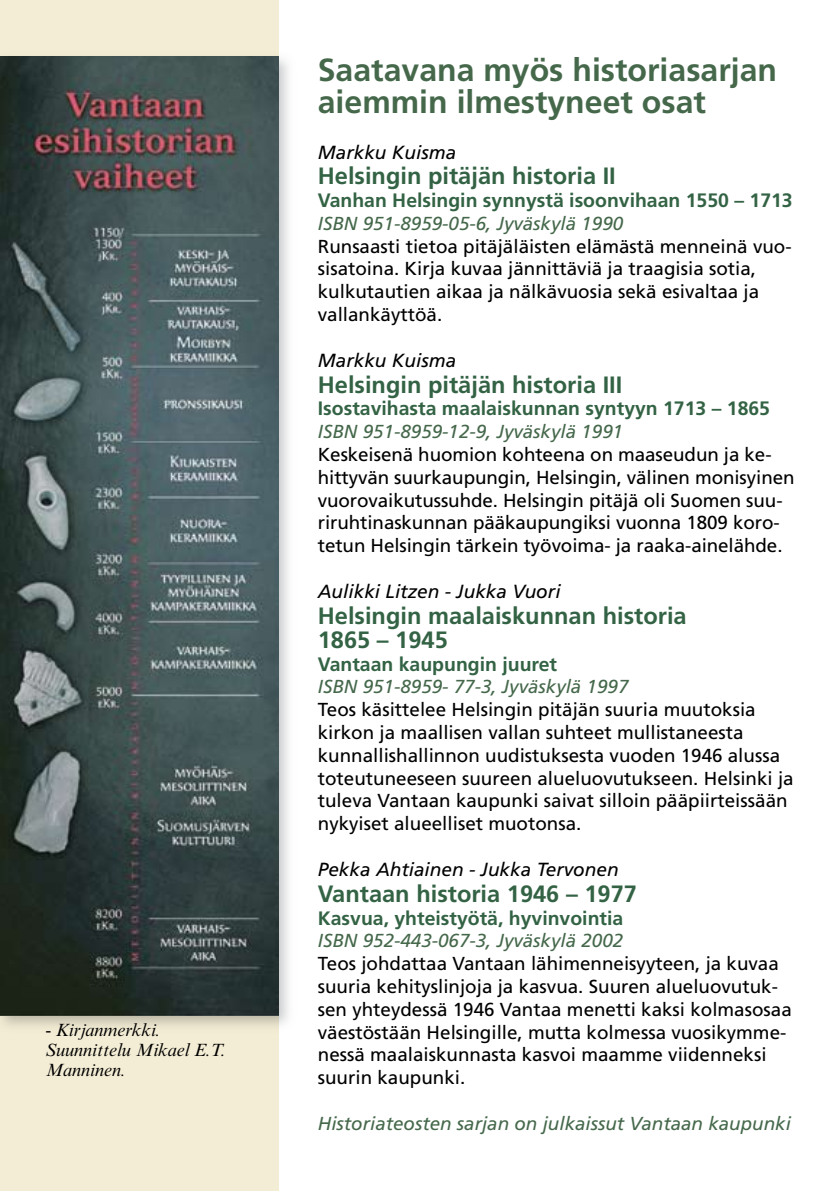
<style>
.page{position:relative;width:840px;height:1191px;background:#fff}
.page>*{position:absolute;margin:0;border:0;box-sizing:border-box;transform-origin:0 0}
.t1{font:700 32px/32px "Frutiger LT Std";color:#45684b}
.t2{font:700 23.6px/24px "Frutiger LT Std";color:#336344}
.t3{font:700 19.4px "Frutiger LT Std";color:#336344}
.t4{font:italic 19px "Frutiger LT Std";color:#000}
.t5{font:18.8px/22.8px "Frutiger LT Std";color:#000}
.t6{font:italic 18.8px "Frutiger LT Std";color:#45684b}
.t7{font:italic 18px/20px "Times New Roman MT Std";color:#000}
</style>
<div class="page">
<div style="left:0;top:0;width:278px;height:1191px;background:#f4edd5"></div>
<img style="left:0;top:50px;width:289px;height:983px">
<img style="left:0;top:57px;width:278px;height:958px">
<p class="t7" style="left:45px;top:1019px;width:182px">- Kirjanmerkki.<br>Suunnittelu Mikael E.T.<br>Manninen.</p>
<h1 class="t1" style="left:317px;top:54px;width:460px">Saatavana myös historiasarjan aiemmin ilmestyneet osat</h1>
<p class="t4" style="left:317px;top:141px;width:140px">Markku Kuisma</p>
<p class="t2" style="left:317px;top:164px;width:299px">Helsingin pitäjän historia II</p>
<p class="t3" style="left:317px;top:189px;width:476px">Vanhan Helsingin synnystä isoonvihaan 1550 – 1713</p>
<p class="t6" style="left:317px;top:212px;width:307px">ISBN 951-8959-05-6, Jyväskylä 1990</p>
<p class="t5" style="left:317px;top:235px;width:475px">Runsaasti tietoa pitäjäläisten elämästä menneinä vuo&shy;sisatoina. Kirja kuvaa jännittäviä ja traagisia sotia, kulkutautien aikaa ja nälkävuosia sekä esivaltaa ja vallankäyttöä.</p>
<p class="t4" style="left:317px;top:349px;width:140px">Markku Kuisma</p>
<p class="t2" style="left:317px;top:372px;width:306px">Helsingin pitäjän historia III</p>
<p class="t3" style="left:317px;top:397px;width:453px">Isostavihasta maalaiskunnan syntyyn 1713 – 1865</p>
<p class="t6" style="left:317px;top:421px;width:307px">ISBN 951-8959-12-9, Jyväskylä 1991</p>
<p class="t5" style="left:317px;top:443px;width:478px">Keskeisenä huomion kohteena on maaseudun ja ke&shy;hittyvän suurkaupungin, Helsingin, välinen monisyinen vuorovaikutussuhde. Helsingin pitäjä oli Suomen suu&shy;riruhtinaskunnan pääkaupungiksi vuonna 1809 koro&shy;tetun Helsingin tärkein työvoima- ja raaka-ainelähde.</p>
<p class="t4" style="left:317px;top:580px;width:244px">Aulikki Litzen - Jukka Vuori</p>
<p class="t2" style="left:317px;top:604px;width:370px">Helsingin maalaiskunnan historia<br>1865 – 1945</p>
<p class="t3" style="left:317px;top:652px;width:240px">Vantaan kaupungin juuret</p>
<p class="t6" style="left:317px;top:676px;width:312px">ISBN 951-8959- 77-3, Jyväskylä 1997</p>
<p class="t5" style="left:317px;top:698px;width:477px">Teos käsittelee Helsingin pitäjän suuria muutoksia kirkon ja maallisen vallan suhteet mullistaneesta kunnallishallinnon uudistuksesta vuoden 1946 alussa toteutuneeseen suureen alueluovutukseen. Helsinki ja tuleva Vantaan kaupunki saivat silloin pääpiirteissään nykyiset alueelliset muotonsa.</p>
<p class="t4" style="left:317px;top:858px;width:302px">Pekka Ahtiainen - Jukka Tervonen</p>
<p class="t2" style="left:317px;top:881px;width:320px">Vantaan historia 1946 – 1977</p>
<p class="t3" style="left:317px;top:906px;width:307px">Kasvua, yhteistyötä, hyvinvointia</p>
<p class="t6" style="left:317px;top:930px;width:307px">ISBN 952-443-067-3, Jyväskylä 2002</p>
<p class="t5" style="left:317px;top:952px;width:475px">Teos johdattaa Vantaan lähimenneisyyteen, ja kuvaa suuria kehityslinjoja ja kasvua. Suuren alueluovutuk&shy;sen yhteydessä 1946 Vantaa menetti kaksi kolmasosaa väestöstään Helsingille, mutta kolmessa vuosikymme&shy;nessä maalaiskunnasta kasvoi maamme viidenneksi suurin kaupunki.</p>
<p class="t6" style="left:317px;top:1112px;width:474px">Historiateosten sarjan on julkaissut Vantaan kaupunki</p>
</div>
